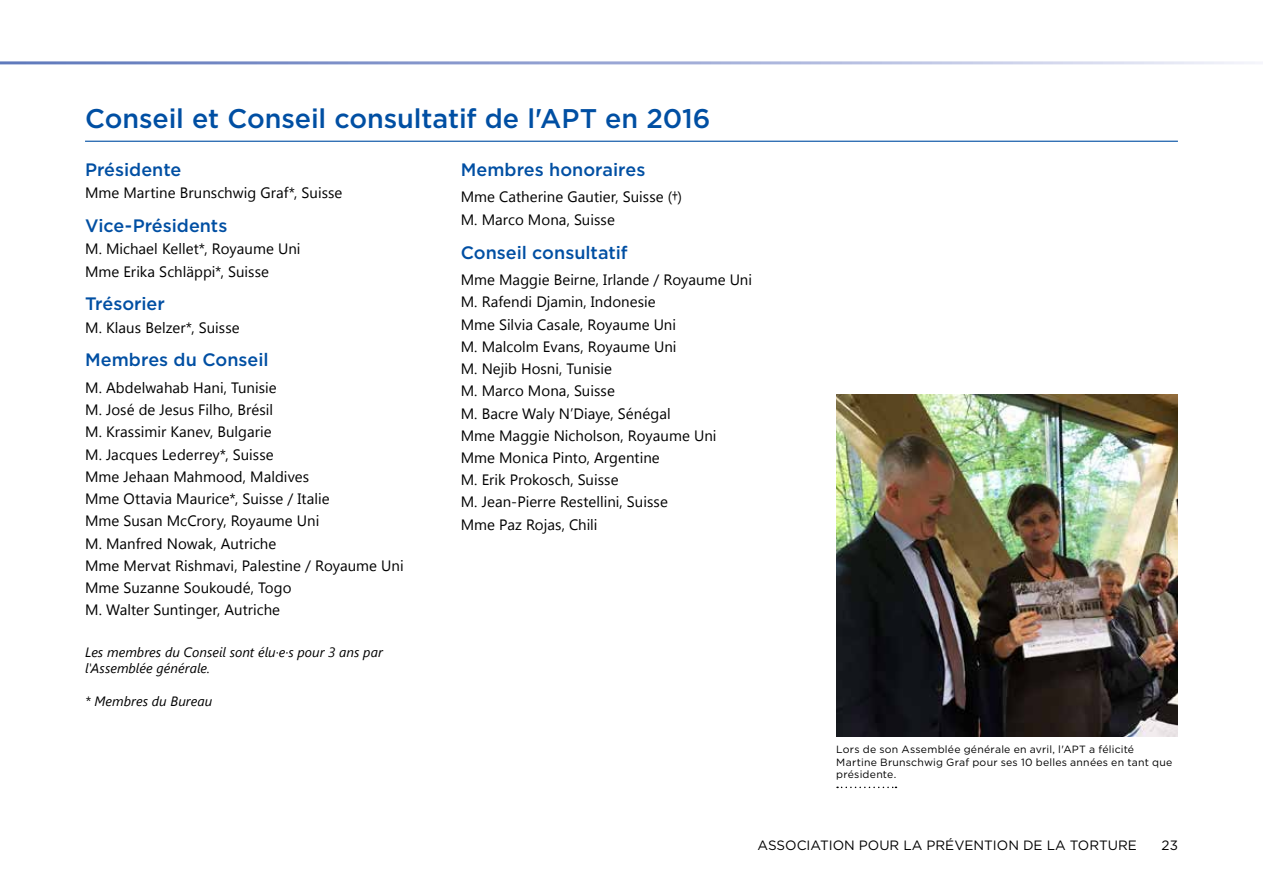
<style>
.page{position:relative;width:1263px;height:893px;background:#fff}
.page>*{position:absolute;margin:0;border:0;box-sizing:border-box;transform-origin:0 0}
.t1{font:500 27px "Gotham";letter-spacing:-.005em;color:#004fa3}
.t2{font:500 18px "Gotham";color:#004fa3}
.t3{font:15px/22.2px "Segoe UI";letter-spacing:.005em;color:#000}
.t4{font:italic 13.5px/16.2px "Segoe UI";letter-spacing:.005em;color:#000}
.t5{font:13.5px "Gotham";color:#000}
.t6{font:10.5px/12.6px "Gotham";letter-spacing:.02em;color:#000}
</style>
<div class="page">
<svg style="left:0;top:61px;width:1255px;height:3px;background:#acb7dc"></svg>
<img style="left:836px;top:394px;width:342px;height:342px">
<svg style="left:837px;top:787px;width:59px;height:1px"></svg>
<hr style="left:85px;top:141px;width:1093px;height:1px;background:#004fa3">
<h1 class="t1" style="left:85px;top:102px;width:627px">Conseil et Conseil consultatif de l'APT en 2016</h1>
<p class="t2" style="left:85px;top:159px;width:98px">Présidente</p>
<p class="t3" style="left:85px;top:181px;width:259px">Mme Martine Brunschwig Graf*, Suisse</p>
<p class="t2" style="left:85px;top:215px;width:144px">Vice-Présidents</p>
<p class="t3" style="left:85px;top:237px;width:217px">M. Michael Kellet*, Royaume Uni<br>Mme Erika Schläppi*, Suisse</p>
<p class="t2" style="left:85px;top:293px;width:81px">Trésorier</p>
<p class="t3" style="left:85px;top:315px;width:156px">M. Klaus Belzer*, Suisse</p>
<p class="t2" style="left:85px;top:349px;width:185px">Membres du Conseil</p>
<p class="t3" style="left:85px;top:376px;width:320px">M. Abdelwahab Hani, Tunisie<br>M. José de Jesus Filho, Brésil<br>M. Krassimir Kanev, Bulgarie<br>M. Jacques Lederrey*, Suisse<br>Mme Jehaan Mahmood, Maldives<br>Mme Ottavia Maurice*, Suisse / Italie<br>Mme Susan McCrory, Royaume Uni<br>M. Manfred Nowak, Autriche<br>Mme Mervat Rishmavi, Palestine / Royaume Uni<br>Mme Suzanne Soukoudé, Togo<br>M. Walter Suntinger, Autriche</p>
<p class="t4" style="left:85px;top:643px;width:299px">Les membres du Conseil sont élu·e·s pour 3 ans par l'Assemblée générale.</p>
<p class="t4" style="left:85px;top:693px;width:129px">* Membres du Bureau</p>
<p class="t2" style="left:461px;top:159px;width:186px">Membres honoraires</p>
<p class="t3" style="left:461px;top:185px;width:223px">Mme Catherine Gautier, Suisse (†)<br>M. Marco Mona, Suisse</p>
<p class="t2" style="left:461px;top:241px;width:168px">Conseil consultatif</p>
<p class="t3" style="left:461px;top:268px;width:293px">Mme Maggie Beirne, Irlande / Royaume Uni<br>M. Rafendi Djamin, Indonesie<br>Mme Silvia Casale, Royaume Uni<br>M. Malcolm Evans, Royaume Uni<br>M. Nejib Hosni, Tunisie<br>M. Marco Mona, Suisse<br>M. Bacre Waly N’Diaye, Sénégal<br>Mme Maggie Nicholson, Royaume Uni<br>Mme Monica Pinto, Argentine<br>M. Erik Prokosch, Suisse<br>M. Jean-Pierre Restellini, Suisse<br>Mme Paz Rojas, Chili</p>
<p class="t6" style="left:836px;top:743px;width:338px">Lors de son Assemblée générale en avril, l'APT a félicité<br>Martine Brunschwig Graf pour ses 10 belles années en tant que présidente.</p>
<p class="t5" style="left:757px;top:837px;width:381px">ASSOCIATION POUR LA PRÉVENTION DE LA TORTURE</p>
<p class="t5" style="left:1161px;top:837px;width:18px">23</p>
</div>
